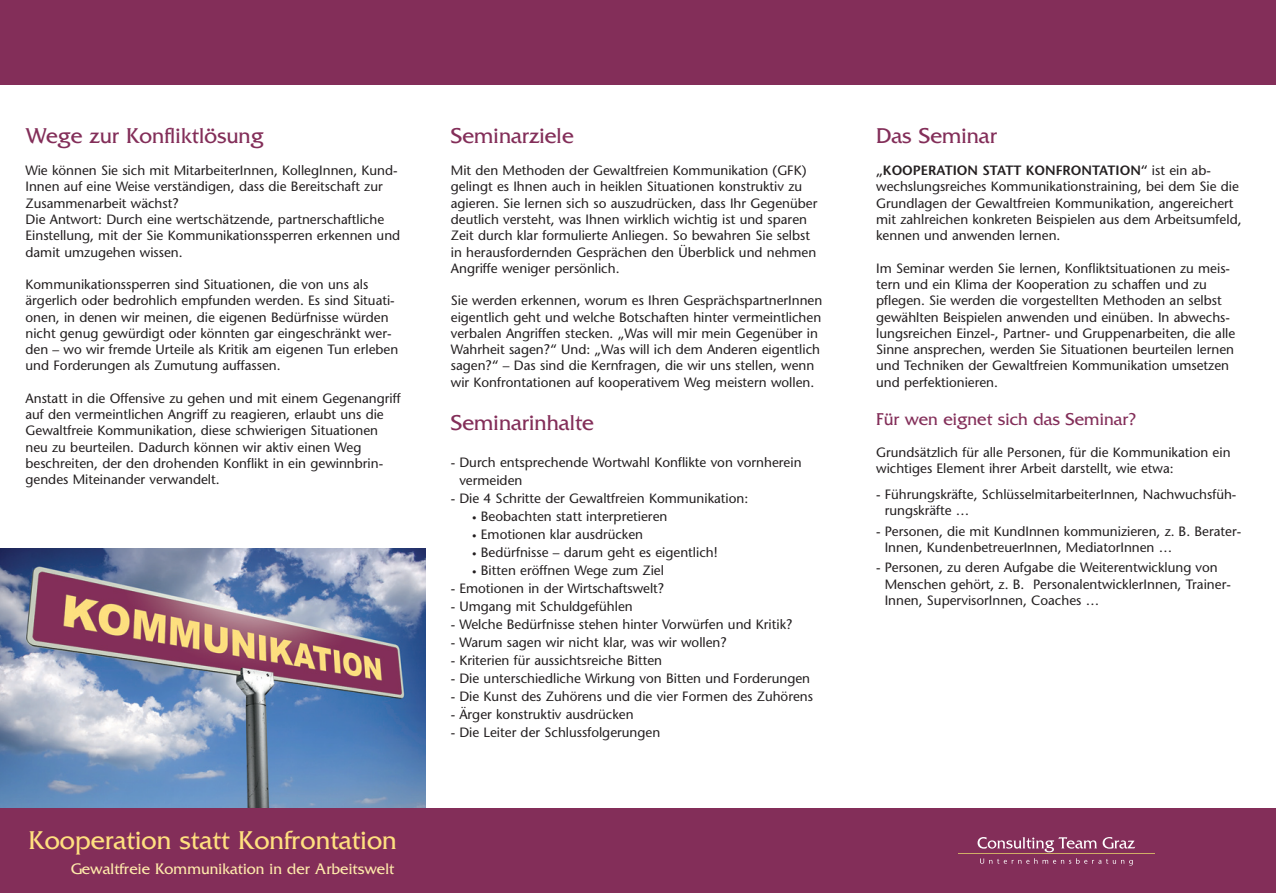
<style>
.page{position:relative;width:1276px;height:893px;background:#fff}
.page>*{position:absolute;margin:0;border:0;box-sizing:border-box;transform-origin:0 0}
.t1{font:27px "Friz Quadrata";color:#ffe07f}
.t2{font:22.5px "Friz Quadrata";color:#832e59}
.t3{font:18px "Friz Quadrata";color:#832e59}
.t4{font:15.9px "Friz Quadrata";letter-spacing:.005em;color:#ffeaab}
.t5{font:13.5px/16.2px "Stone Sans";color:#231f20}
.s1{font-size:9px}
.s2{font-weight:600}
</style>
<div class="page">
<img style="left:0;top:549px;width:425px;height:259px">
<div style="left:0;top:808px;width:1276px;height:85px;background:#832e59"></div>
<div style="left:0;top:0;width:1276px;height:85px;background:#832e59"></div>
<hr style="left:958px;top:853px;width:197px;height:1px;background:#cfad66">
<svg style="left:977px;top:837px;width:158px;height:15px"></svg>
<svg style="left:980px;top:858px;width:152px;height:8px"></svg>
<p class="t2" style="left:26px;top:123px;width:240px">Wege zur Konfliktlösung</p>
<p class="t5" style="left:26px;top:162px;width:373px">Wie können Sie sich mit MitarbeiterInnen, KollegInnen, Kund-<br>Innen auf eine Weise verständigen, dass die Bereitschaft zur<br>Zusammenarbeit wächst?</p>
<p class="t5" style="left:26px;top:211px;width:376px">Die Antwort: Durch eine wertschätzende, partnerschaftliche<br>Einstellung, mit der Sie Kommunikationssperren erkennen und damit umzugehen wissen.</p>
<p class="t5" style="left:26px;top:276px;width:374px">Kommunikationssperren sind Situationen, die von uns als ärgerlich oder bedrohlich empfunden werden. Es sind Situati&shy;onen, in denen wir meinen, die eigenen Bedürfnisse würden nicht genug gewürdigt oder könnten gar eingeschränkt wer&shy;den – wo wir fremde Urteile als Kritik am eigenen Tun erleben und Forderungen als Zumutung auffassen.</p>
<p class="t5" style="left:26px;top:390px;width:377px">Anstatt in die Offensive zu gehen und mit einem Gegenangriff auf den vermeintlichen Angriff zu reagieren, erlaubt uns die Gewaltfreie Kommunikation, diese schwierigen Situationen neu zu beurteilen. Dadurch können wir aktiv einen Weg beschreiten, der den drohenden Konflikt in ein gewinnbrin&shy;gendes Miteinander verwandelt.</p>
<p class="t1" style="left:29px;top:825px;width:370px">Kooperation statt Konfrontation</p>
<p class="t4" style="left:71px;top:859px;width:325px">Gewaltfreie Kommunikation in der Arbeitswelt</p>
<p class="t2" style="left:451px;top:123px;width:124px">Seminarziele</p>
<p class="t5" style="left:451px;top:162px;width:368px">Mit den Methoden der Gewaltfreien Kommunikation (GFK) gelingt es Ihnen auch in heiklen Situationen konstruktiv zu agieren. Sie lernen sich so auszudrücken, dass Ihr Gegenüber deutlich versteht, was Ihnen wirklich wichtig ist und sparen Zeit durch klar formulierte Anliegen. So bewahren Sie selbst in herausfordernden Gesprächen den Überblick und nehmen Angriffe weniger persönlich.</p>
<p class="t5" style="left:451px;top:292px;width:373px">Sie werden erkennen, worum es Ihren GesprächspartnerInnen eigentlich geht und welche Botschaften hinter vermeintlichen verbalen Angriffen stecken. „Was will mir mein Gegenüber in Wahrheit sagen?“ Und: „Was will ich dem Anderen eigentlich sagen?“ – Das sind die Kernfragen, die wir uns stellen, wenn wir Konfrontationen auf kooperativem Weg meistern wollen.</p>
<p class="t2" style="left:451px;top:410px;width:145px">Seminarinhalte</p>
<p class="t5" style="left:451px;top:454px;width:352px">- Durch entsprechende Wortwahl Konflikte von vornherein</p>
<p class="t5" style="left:459px;top:472px;width:65px">vermeiden</p>
<p class="t5" style="left:451px;top:490px;width:299px">- Die 4 Schritte der Gewaltfreien Kommunikation:</p>
<p class="t5" style="left:472px;top:508px;width:197px"><span class="s1">•</span> Beobachten statt interpretieren</p>
<p class="t5" style="left:472px;top:526px;width:172px"><span class="s1">•</span> Emotionen klar ausdrücken</p>
<p class="t5" style="left:472px;top:544px;width:247px"><span class="s1">•</span> Bedürfnisse – darum geht es eigentlich!</p>
<p class="t5" style="left:472px;top:562px;width:193px"><span class="s1">•</span> Bitten eröffnen Wege zum Ziel</p>
<p class="t5" style="left:451px;top:580px;width:215px">- Emotionen in der Wirtschaftswelt?</p>
<p class="t5" style="left:451px;top:598px;width:183px">- Umgang mit Schuldgefühlen</p>
<p class="t5" style="left:451px;top:616px;width:343px">- Welche Bedürfnisse stehen hinter Vorwürfen und Kritik?</p>
<p class="t5" style="left:451px;top:634px;width:277px">- Warum sagen wir nicht klar, was wir wollen?</p>
<p class="t5" style="left:451px;top:652px;width:213px">- Kriterien für aussichtsreiche Bitten</p>
<p class="t5" style="left:451px;top:670px;width:361px">- Die unterschiedliche Wirkung von Bitten und Forderungen</p>
<p class="t5" style="left:451px;top:688px;width:364px">- Die Kunst des Zuhörens und die vier Formen des Zuhörens</p>
<p class="t5" style="left:451px;top:706px;width:184px">- Ärger konstruktiv ausdrücken</p>
<p class="t5" style="left:451px;top:724px;width:211px">- Die Leiter der Schlussfolgerungen</p>
<p class="t2" style="left:876px;top:123px;width:122px">Das Seminar</p>
<p class="t5" style="left:876px;top:162px;width:367px"><span class="s2">„KOOPERATION STATT KONFRONTATION“</span> ist ein ab&shy;wechslungsreiches Kommunikationstraining, bei dem Sie die Grundlagen der Gewaltfreien Kommunikation, angereichert mit zahlreichen konkreten Beispielen aus dem Arbeitsumfeld, kennen und anwenden lernen.</p>
<p class="t5" style="left:876px;top:260px;width:360px">Im Seminar werden Sie lernen, Konfliktsituationen zu meis&shy;tern und ein Klima der Kooperation zu schaffen und zu pflegen. Sie werden die vorgestellten Methoden an selbst gewählten Beispielen anwenden und einüben. In abwechs&shy;lungsreichen Einzel-, Partner- und Gruppenarbeiten, die alle Sinne ansprechen, werden Sie Situationen beurteilen lernen und Techniken der Gewaltfreien Kommunikation umsetzen und perfektionieren.</p>
<p class="t3" style="left:876px;top:409px;width:262px">Für wen eignet sich das Seminar?</p>
<p class="t5" style="left:876px;top:444px;width:356px">Grundsätzlich für alle Personen, für die Kommunikation ein wichtiges Element ihrer Arbeit darstellt, wie etwa:</p>
<p class="t5" style="left:884px;top:486px;width:353px;text-indent:-9px">- Führungskräfte, SchlüsselmitarbeiterInnen, Nachwuchsfüh&shy;rungskräfte …</p>
<p class="t5" style="left:884px;top:523px;width:358px;text-indent:-9px">- Personen, die mit KundInnen kommunizieren, z. B. Berater-<br>Innen, KundenbetreuerInnen, MediatorInnen …</p>
<p class="t5" style="left:884px;top:559px;width:348px;text-indent:-9px">- Personen, zu deren Aufgabe die Weiterentwicklung von<br>Menschen gehört, z. B. PersonalentwicklerInnen, Trainer-<br>Innen, SupervisorInnen, Coaches …</p>
</div>
